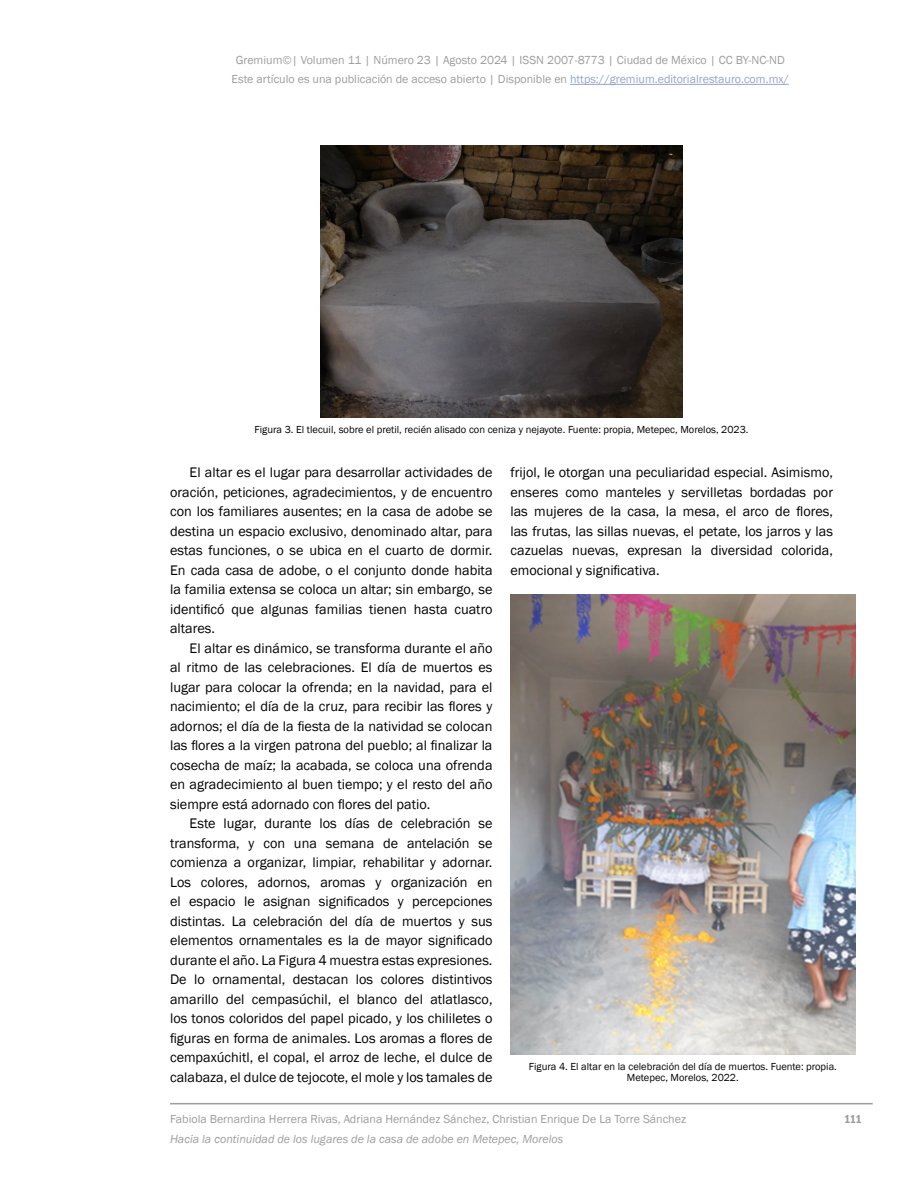
<style>
.page{position:relative;width:918px;height:1188px;background:#fff}
.page>*{position:absolute;margin:0;border:0;box-sizing:border-box;transform-origin:0 0}
.t1{font:14.25px/19.5px "Franklin Gothic";color:#000;text-align:justify}
.t2{font:12px/19.5px "Franklin Gothic";color:#9d9d9c;text-align:center}
.t3{font:italic 12px "Franklin Gothic";color:#9d9d9c}
.t4{font:600 condensed 12px "Franklin Gothic";color:#9d9d9c}
.t5{font:10.5px/10.5px "Franklin Gothic";color:#000;text-align:center}
.s1{color:#95a4cd}
</style>
<div class="page">
<hr style="left:170px;top:1103px;width:703px;height:1px;background:#9d9d9c">
<hr style="left:570px;top:84px;width:219px;height:1px;background:#95a4cd">
<img style="left:320px;top:146px;width:362px;height:271px">
<img style="left:511px;top:594px;width:344px;height:461px">
<p class="t2" style="left:232px;top:50px;width:559px">Gremium©| Volumen 11 | Número 23 | Agosto 2024 | ISSN 2007-8773 | Ciudad de México | CC BY-NC-ND<br>Este artículo es una publicación de acceso abierto | Disponible en <span class="s1">https://gremium.editorialrestauro.com.mx/</span></p>
<p class="t5" style="left:255px;top:424px;width:496px">Figura 3. El tlecuil, sobre el pretil, recién alisado con ceniza y nejayote. Fuente: propia, Metepec, Morelos, 2023.</p>
<p class="t1" style="left:170px;top:463px;width:324px;text-indent:20px">El altar es el lugar para desarrollar actividades de oración, peticiones, agradecimientos, y de encuentro con los familiares ausentes; en la casa de adobe se destina un espacio exclusivo, denominado altar, para estas funciones, o se ubica en el cuarto de dormir.<br>En cada casa de adobe, o el conjunto donde habita la familia extensa se coloca un altar; sin embargo, se identificó que algunas familias tienen hasta cuatro altares.</p>
<p class="t1" style="left:170px;top:639px;width:324px;text-indent:20px">El altar es dinámico, se transforma durante el año al ritmo de las celebraciones. El día de muertos es lugar para colocar la ofrenda; en la navidad, para el nacimiento; el día de la cruz, para recibir las flores y adornos; el día de la fiesta de la natividad se colocan las flores a la virgen patrona del pueblo; al finalizar la cosecha de maíz; la acabada, se coloca una ofrenda en agradecimiento al buen tiempo; y el resto del año siempre está adornado con flores del patio.</p>
<p class="t1" style="left:170px;top:814px;width:324px;text-indent:20px">Este lugar, durante los días de celebración se transforma, y con una semana de antelación se comienza a organizar, limpiar, rehabilitar y adornar.<br>Los colores, adornos, aromas y organización en el espacio le asignan significados y percepciones distintas. La celebración del día de muertos y sus elementos ornamentales es la de mayor significado durante el año. La Figura 4 muestra estas expresiones.<br>De lo ornamental, destacan los colores distintivos amarillo del cempasúchil, el blanco del atlatlasco, los tonos coloridos del papel picado, y los chililetes o figuras en forma de animales. Los aromas a flores de cempaxúchitl, el copal, el arroz de leche, el dulce de calabaza, el dulce de tejocote, el mole y los tamales de</p>
<p class="t1" style="left:511px;top:463px;width:324px">frijol, le otorgan una peculiaridad especial. Asimismo, enseres como manteles y servilletas bordadas por las mujeres de la casa, la mesa, el arco de flores, las frutas, las sillas nuevas, el petate, los jarros y las cazuelas nuevas, expresan la diversidad colorida, emocional y significativa.</p>
<p class="t5" style="left:529px;top:1062px;width:310px">Figura 4. El altar en la celebración del día de muertos. Fuente: propia.<br>Metepec, Morelos, 2022.</p>
<p class="t2" style="left:170px;top:1110px;width:518px">Fabiola Bernardina Herrera Rivas, Adriana Hernández Sánchez, Christian Enrique De La Torre Sánchez</p>
<p class="t3" style="left:170px;top:1131px;width:395px">Hacia la continuidad de los lugares de la casa de adobe en Metepec, Morelos</p>
<p class="t4" style="left:844px;top:1111px;width:19px">111</p>
</div>
